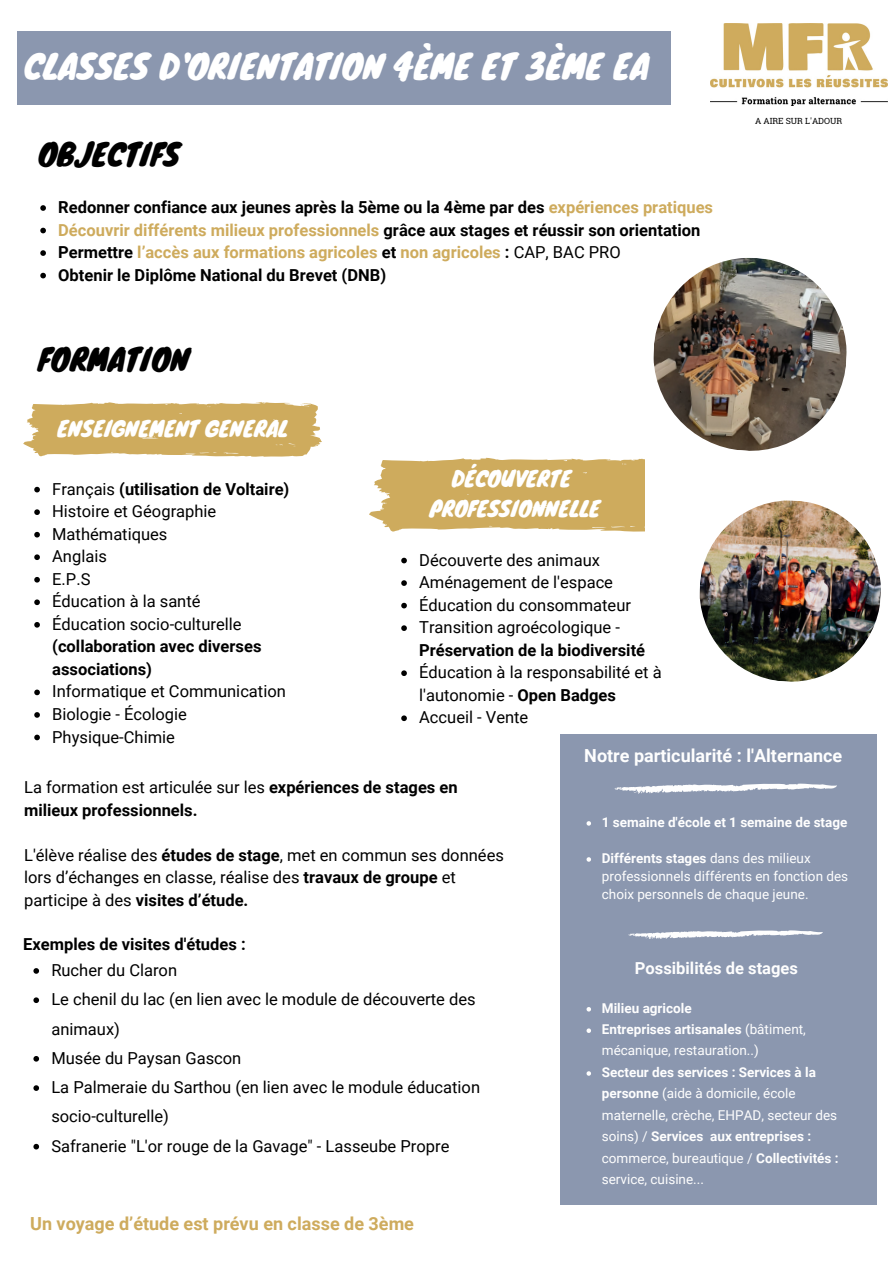
<style>
.page{position:relative;width:894px;height:1264px;background:#fff}
.page>*{position:absolute;margin:0;border:0;box-sizing:border-box;transform-origin:0 0}
.t1{font:33px "Knewave";color:#fff}
.t2{font:30px "Knewave";color:#000}
.t3{font:21px "Knewave";color:#fff}
.t4{font:700 18px "Roboto";color:#ceab5d}
.t5{font:700 18px "Roboto";color:#fefefe}
.t6{font:16.5px/22.5px "Roboto";color:#000}
.t7{font:700 16.5px/22.5px "Roboto";color:#000}
.t8{font:700 16.5px "Roboto";color:#ceab5d}
.t9{font:700 16.5px "Roboto";color:#fefefe}
.t10{font:13.5px/21.5px "Roboto";color:#fefefe}
.t11{font:700 13.5px "Roboto";color:#fefefe}
.t12{font:8.55px "Roboto Slab";color:#000}
.s1{color:#ceab5d}
.s2{color:#000}
.s3{font-weight:400;color:#000}
.s4{font-weight:400}
.s5{font-weight:700}
</style>
<div class="page">
<div style="left:17px;top:31px;width:653px;height:74px;background:#8b97af"></div>
<div style="left:560px;top:734px;width:316px;height:470px;background:#8b97af"></div>
<svg style="left:586px;top:821px;width:5px;height:4px"></svg>
<svg style="left:586px;top:857px;width:5px;height:4px"></svg>
<svg style="left:586px;top:1007px;width:5px;height:4px"></svg>
<svg style="left:586px;top:1028px;width:5px;height:4px"></svg>
<svg style="left:586px;top:1071px;width:5px;height:4px"></svg>
<svg style="left:614px;top:783px;width:208px;height:10px"></svg>
<svg style="left:628px;top:930px;width:182px;height:9px"></svg>
<svg style="left:369px;top:457px;width:274px;height:75px;background:#d3b470"></svg>
<svg style="left:23px;top:402px;width:299px;height:55px;background:#d3b470"></svg>
<img style="left:699px;top:500px;width:182px;height:182px">
<img style="left:653px;top:258px;width:194px;height:193px">
<svg style="left:34px;top:487px;width:6px;height:5px"></svg>
<svg style="left:34px;top:509px;width:6px;height:6px"></svg>
<svg style="left:34px;top:532px;width:6px;height:5px"></svg>
<svg style="left:34px;top:554px;width:6px;height:6px"></svg>
<svg style="left:34px;top:577px;width:6px;height:5px"></svg>
<svg style="left:34px;top:599px;width:6px;height:6px"></svg>
<svg style="left:34px;top:622px;width:6px;height:5px"></svg>
<svg style="left:34px;top:689px;width:6px;height:6px"></svg>
<svg style="left:34px;top:712px;width:6px;height:5px"></svg>
<svg style="left:34px;top:734px;width:6px;height:6px"></svg>
<svg style="left:401px;top:557px;width:6px;height:6px"></svg>
<svg style="left:401px;top:580px;width:6px;height:6px"></svg>
<svg style="left:401px;top:603px;width:6px;height:5px"></svg>
<svg style="left:401px;top:625px;width:6px;height:6px"></svg>
<svg style="left:401px;top:670px;width:6px;height:6px"></svg>
<svg style="left:401px;top:715px;width:6px;height:6px"></svg>
<svg style="left:40px;top:205px;width:6px;height:6px"></svg>
<svg style="left:40px;top:228px;width:6px;height:5px"></svg>
<svg style="left:40px;top:250px;width:6px;height:6px"></svg>
<svg style="left:40px;top:273px;width:6px;height:5px"></svg>
<svg style="left:33px;top:968px;width:6px;height:5px"></svg>
<svg style="left:33px;top:997px;width:6px;height:6px"></svg>
<svg style="left:33px;top:1056px;width:6px;height:5px"></svg>
<svg style="left:33px;top:1085px;width:6px;height:5px"></svg>
<svg style="left:33px;top:1143px;width:6px;height:6px"></svg>
<img style="left:710px;top:24px;width:176px;height:81px">
<p class="t1" style="left:24px;top:39px;width:626px">CLASSES D'ORIENTATION 4ÈME ET 3ÈME EA</p>
<p class="t2" style="left:38px;top:130px;width:143px">OBJECTIFS</p>
<p class="t7" style="left:58px;top:196px;width:656px">Redonner confiance aux jeunes après la 5ème ou la 4ème par des <span class="s1">expériences pratiques</span></p>
<p class="t8" style="left:58px;top:220px;width:643px">Découvrir différents milieux professionnels <span class="s2">grâce aux stages et réussir son orientation</span></p>
<p class="t8" style="left:58px;top:243px;width:564px"><span class="s2">Permettre</span> l’accès aux formations agricoles <span class="s2">et</span> non agricoles <span class="s2">:</span> <span class="s3">CAP, BAC PRO</span></p>
<p class="t7" style="left:58px;top:264px;width:329px">Obtenir le Diplôme National du Brevet (DNB)</p>
<p class="t2" style="left:38px;top:334px;width:153px">FORMATION</p>
<p class="t3" style="left:57px;top:411px;width:232px">ENSEIGNEMENT GENERAL</p>
<p class="t12" style="left:755px;top:115px;width:88px">A AIRE SUR L'ADOUR</p>
<p class="t7" style="left:52px;top:478px;width:239px"><span class="s4">Français</span> (utilisation de Voltaire)</p>
<p class="t6" style="left:52px;top:500px;width:166px">Histoire et Géographie</p>
<p class="t6" style="left:52px;top:523px;width:117px">Mathématiques</p>
<p class="t6" style="left:52px;top:545px;width:56px">Anglais</p>
<p class="t6" style="left:52px;top:568px;width:40px">E.P.S</p>
<p class="t6" style="left:52px;top:590px;width:150px">Éducation à la santé</p>
<p class="t7" style="left:52px;top:613px;width:211px"><span class="s4">Éducation socio-culturelle </span>(collaboration avec diverses associations)</p>
<p class="t6" style="left:52px;top:680px;width:235px">Informatique et Communication</p>
<p class="t6" style="left:52px;top:703px;width:136px">Biologie - Écologie</p>
<p class="t6" style="left:52px;top:725px;width:124px">Physique-Chimie</p>
<p class="t3" style="left:452px;top:461px;width:120px">DÉCOUVERTE</p>
<p class="t3" style="left:429px;top:491px;width:172px">PROFESSIONNELLE</p>
<p class="t6" style="left:419px;top:548px;width:182px">Découverte des animaux</p>
<p class="t6" style="left:419px;top:571px;width:195px">Aménagement de l'espace</p>
<p class="t6" style="left:419px;top:594px;width:213px">Éducation du consommateur</p>
<p class="t7" style="left:419px;top:616px;width:227px"><span class="s4">Transition agroécologique -<br></span>Préservation de la biodiversité</p>
<p class="t6" style="left:419px;top:661px;width:244px">Éducation à la responsabilité et à l'autonomie - <span class="s5">Open Badges</span></p>
<p class="t6" style="left:419px;top:706px;width:111px">Accueil - Vente</p>
<p class="t5" style="left:584px;top:745px;width:259px">Notre particularité : l'Alternance</p>
<p class="t7" style="left:24px;top:776px;width:435px"><span class="s4">La formation est articulée sur les</span> expériences de stages en milieux professionnels.</p>
<p class="t6" style="left:24px;top:844px;width:481px">L'élève réalise des <span class="s5">études de stage</span>, met en commun ses données lors d’échanges en classe, réalise des <span class="s5">travaux de groupe</span> et participe à des <span class="s5">visites d’étude.</span></p>
<p class="t7" style="left:23px;top:933px;width:224px">Exemples de visites d'études :</p>
<p class="t6" style="left:51px;top:959px;width:127px">Rucher du Claron</p>
<p class="t6" style="left:51px;top:985px;width:425px;line-height:29.2px">Le chenil du lac (en lien avec le module de découverte des animaux)</p>
<p class="t6" style="left:51px;top:1046px;width:191px">Musée du Paysan Gascon</p>
<p class="t6" style="left:51px;top:1072px;width:430px;line-height:29.2px">La Palmeraie du Sarthou (en lien avec le module éducation socio-culturelle)</p>
<p class="t6" style="left:51px;top:1134px;width:399px">Safranerie "L'or rouge de la Gavage" - Lasseube Propre</p>
<p class="t4" style="left:30px;top:1213px;width:385px">Un voyage d’étude est prévu en classe de 3ème</p>
<p class="t11" style="left:601px;top:814px;width:247px">1 semaine d'école et 1 semaine de stage</p>
<p class="t10" style="left:601px;top:849px;width:248px;line-height:18px"><span class="s5">Différents stages</span> dans des milieux professionnels différents en fonction des choix personnels de chaque jeune.</p>
<p class="t9" style="left:634px;top:959px;width:164px">Possibilités de stages</p>
<p class="t11" style="left:601px;top:1000px;width:91px">Milieu agricole</p>
<p class="t10" style="left:601px;top:1018px;width:205px"><span class="s5">Entreprises artisanales</span> (bâtiment, mécanique, restauration..)</p>
<p class="t10" style="left:601px;top:1061px;width:238px"><span class="s5">Secteur des services : Services à la personne</span> (aide à domicile, école maternelle, crèche, EHPAD, secteur des soins) / <span class="s5">Services aux entreprises : </span>commerce, bureautique / <span class="s5">Collectivités : </span>service, cuisine...</p>
</div>
